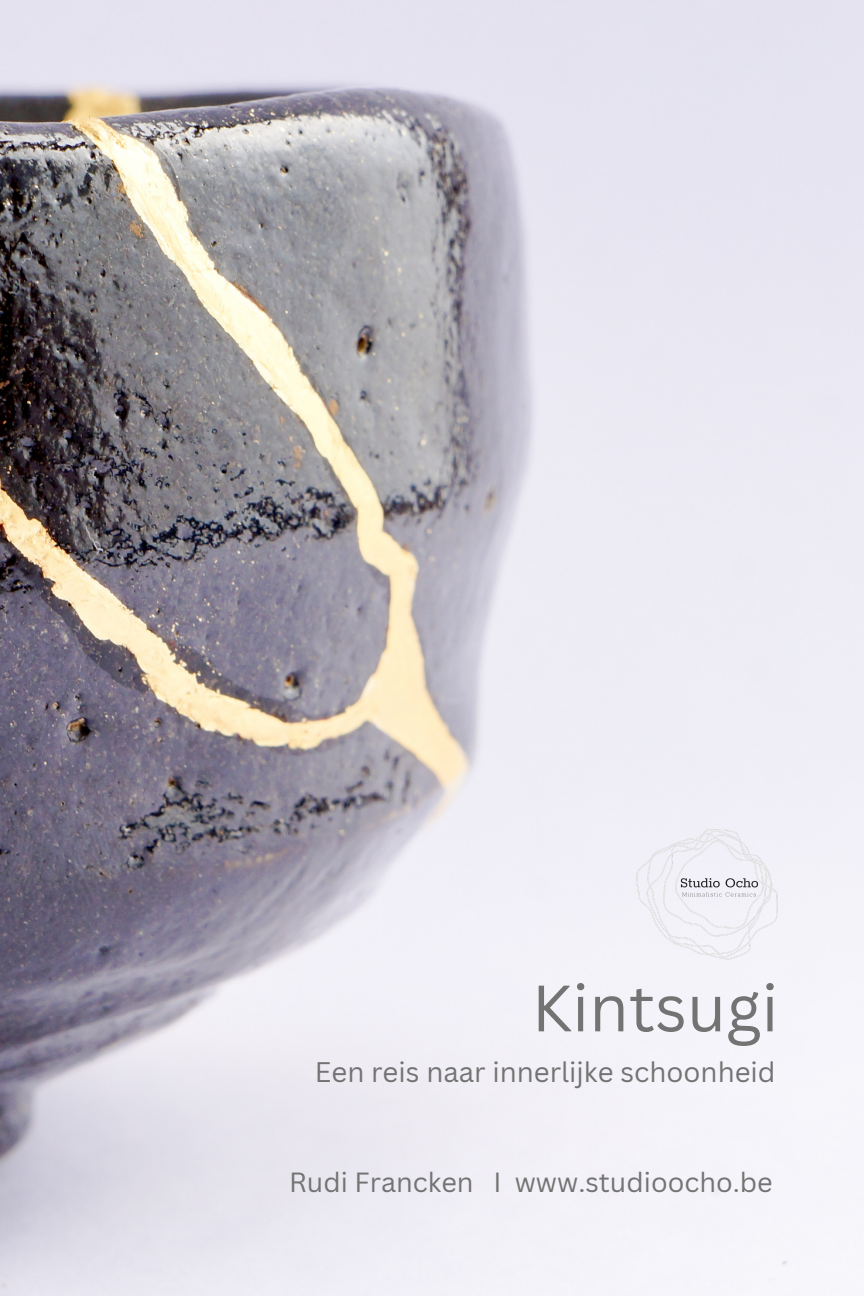
<style>
.page{position:relative;width:864px;height:1296px;background:#fff}
.page>*{position:absolute;margin:0;border:0;box-sizing:border-box;transform-origin:0 0}
.t1{font:64px "Canva Sans";color:#737373}
.t2{font:27.6px "Canva Sans";color:#737373}
.t3{font:27px "Canva Sans";color:#737373}
</style>
<div class="page">
<img style="left:0;top:0;width:864px;height:1296px">
<img style="left:637px;top:830px;width:141px;height:129px">
<p class="t1" style="left:532px;top:963px;width:248px">Kintsugi</p>
<p class="t2" style="left:315px;top:1052px;width:462px">Een reis naar innerlijke schoonheid</p>
<p class="t3" style="left:289px;top:1163px;width:485px">Rudi Francken I www.studioocho.be</p>
</div>
